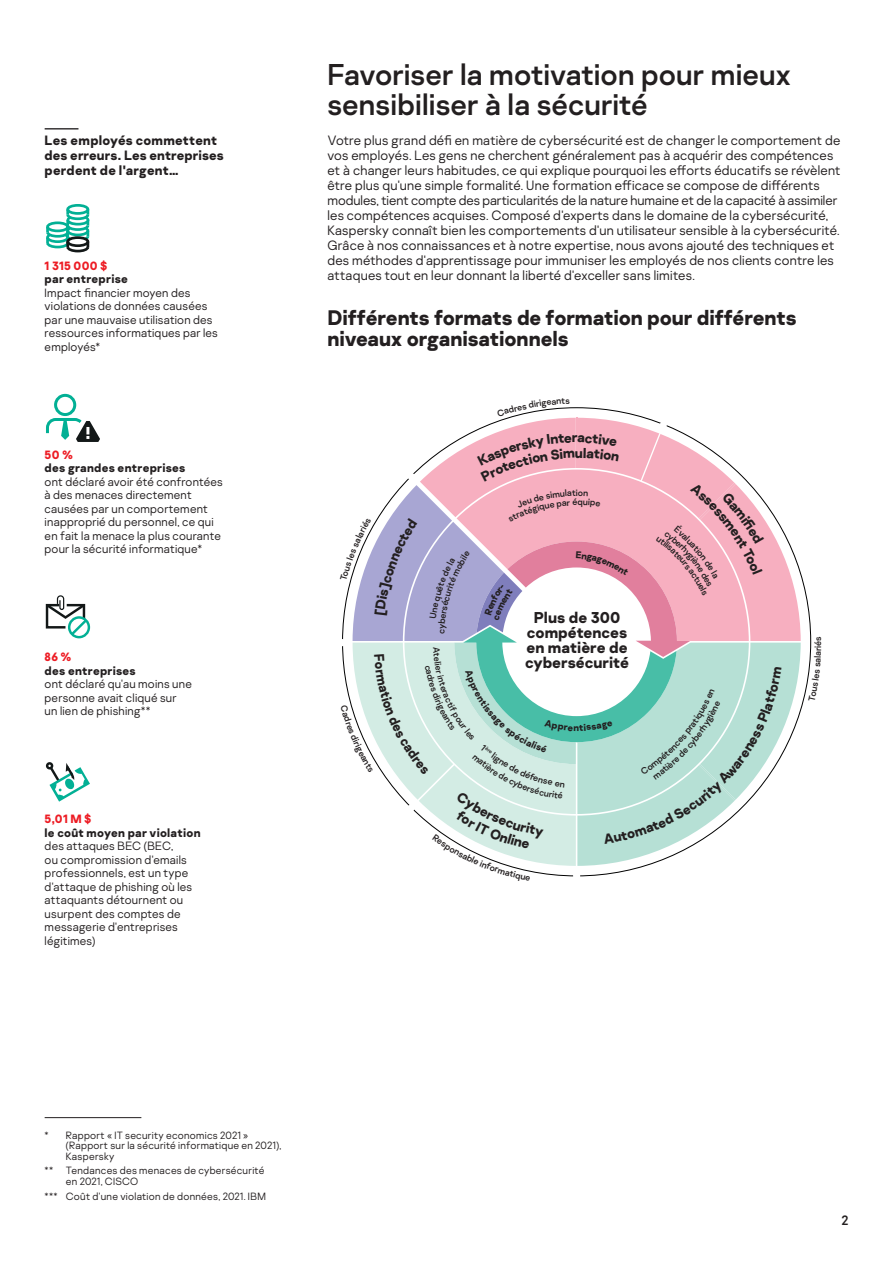
<style>
.page{position:relative;width:893px;height:1263px;background:#fff}
.page>*{position:absolute;margin:0;border:0;box-sizing:border-box;transform-origin:0 0}
.t1{font:30px/30px "Kaspersky Sans";color:#231f20}
.t2{font:700 21px/21px "Kaspersky Sans";letter-spacing:-.01em;color:#231f20}
.t3{font:700 15.6px/15.1px "Kaspersky Sans";color:#231f20;text-align:center}
.t4{font:700 13.95px "Kaspersky Sans";color:#231f20}
.t5{font:300 13.5px/15px "Kaspersky Sans";letter-spacing:.015em;color:#231f20}
.t6{font:700 13.5px/15px "Kaspersky Sans";letter-spacing:.01em;color:#231f20}
.t7{font:13.5px "Kaspersky Sans";color:#231f20}
.t8{font:300 12px/13.5px "Kaspersky Sans";letter-spacing:.02em;color:#231f20}
.t9{font:700 12px "Kaspersky Sans";letter-spacing:.02em;color:#231f20}
.t10{font:700 12px "Kaspersky Sans";letter-spacing:.025em;color:#ed1c24}
.t11{font:300 10.5px/10.5px "Kaspersky Sans";letter-spacing:.025em;color:#231f20}
.t12{font:700 9.75px "Kaspersky Sans";color:#231f20}
.t13{font:9.15px "Kaspersky Sans";color:#231f20}
</style>
<div class="page">
<hr style="left:45px;top:128px;width:33px;height:1px;background:#231f20">
<div style="left:66px;top:204px;width:23px;height:11px;border:3px solid #02b095;border-radius:50%"></div>
<svg style="left:46px;top:209px;width:44px;height:44px"></svg>
<div style="left:54px;top:394px;width:22px;height:22px;border:3px solid #02b095;border-radius:50%"></div>
<svg style="left:46px;top:418px;width:54px;height:24px"></svg>
<svg style="left:45px;top:595px;width:45px;height:43px"></svg>
<svg style="left:47px;top:763px;width:43px;height:39px"></svg>
<div style="left:46px;top:762px;width:7px;height:7px;border:2px solid #131818;border-radius:50%"></div>
<hr style="left:45px;top:1117px;width:96px;height:1px;background:#231f20">
<svg style="left:808px;top:648px;width:4px;height:32px"></svg>
<svg style="left:342px;top:407px;width:459px;height:470px"></svg>
<p class="t6" style="left:45px;top:133px;width:181px">Les employés commettent des erreurs. Les entreprises perdent de l'argent…</p>
<p class="t10" style="left:45px;top:258px;width:64px">1 315 000 $</p>
<p class="t9" style="left:45px;top:272px;width:85px">par entreprise</p>
<p class="t8" style="left:45px;top:286px;width:175px">Impact financier moyen des violations de données causées par une mauvaise utilisation des ressources informatiques par les employés*</p>
<p class="t10" style="left:45px;top:447px;width:30px">50 %</p>
<p class="t9" style="left:45px;top:461px;width:142px">des grandes entreprises</p>
<p class="t8" style="left:45px;top:475px;width:180px">ont déclaré avoir été confrontées à des menaces directement causées par un comportement inapproprié du personnel, ce qui en fait la menace la plus courante pour la sécurité informatique*</p>
<p class="t10" style="left:45px;top:650px;width:28px">86 %</p>
<p class="t9" style="left:45px;top:663px;width:93px">des entreprises</p>
<p class="t8" style="left:45px;top:677px;width:149px">ont déclaré qu'au moins une personne avait cliqué sur un lien de phishing**</p>
<p class="t10" style="left:45px;top:812px;width:48px">5,01 M $</p>
<p class="t9" style="left:45px;top:825px;width:157px">le coût moyen par violation</p>
<p class="t8" style="left:45px;top:839px;width:149px">des attaques BEC (BEC,<br>ou compromission d'emails professionnels, est un type d'attaque de phishing où les attaquants détournent ou usurpent des comptes de messagerie d'entreprises légitimes)</p>
<h1 class="t1" style="left:327px;top:59px;width:465px">Favoriser la motivation pour mieux sensibiliser à la sécurité</h1>
<p class="t5" style="left:327px;top:133px;width:515px">Votre plus grand défi en matière de cybersécurité est de changer le comportement de vos employés. Les gens ne cherchent généralement pas à acquérir des compétences et à changer leurs habitudes, ce qui explique pourquoi les efforts éducatifs se révèlent être plus qu'une simple formalité. Une formation efficace se compose de différents modules, tient compte des particularités de la nature humaine et de la capacité à assimiler les compétences acquises. Composé d'experts dans le domaine de la cybersécurité, Kaspersky connaît bien les comportements d'un utilisateur sensible à la cybersécurité.<br>Grâce à nos connaissances et à notre expertise, nous avons ajouté des techniques et des méthodes d'apprentissage pour immuniser les employés de nos clients contre les attaques tout en leur donnant la liberté d'exceller sans limites.</p>
<h2 class="t2" style="left:327px;top:307px;width:471px">Différents formats de formation pour différents niveaux organisationnels</h2>
<p class="t4" style="left:572px;top:429px;width:7px">r</p>
<p class="t4" style="left:575px;top:444px;width:10px">u</p>
<p class="t13" style="left:578px;top:487px;width:7px">o</p>
<p class="t13" style="left:577px;top:496px;width:7px">q</p>
<p class="t3" style="left:525px;top:610px;width:105px">Plus de 300 compétences en matière de cybersécurité</p>
<p class="t12" style="left:573px;top:721px;width:7px">n</p>
<p class="t13" style="left:812px;top:648px;width:9px;rotate:-90deg">ié</p>
<p class="t11" style="left:66px;top:1130px;width:217px;text-indent:-21px">* Rapport « IT security economics 2021 » (Rapport sur la sécurité informatique en 2021),<br>Kaspersky</p>
<p class="t11" style="left:66px;top:1165px;width:200px;text-indent:-21px">** Tendances des menaces de cybersécurité en 2021, CISCO</p>
<p class="t11" style="left:45px;top:1191px;width:223px">*** Coût d'une violation de données, 2021. IBM</p>
<p class="t7" style="left:841px;top:1212px;width:8px">2</p>
</div>
